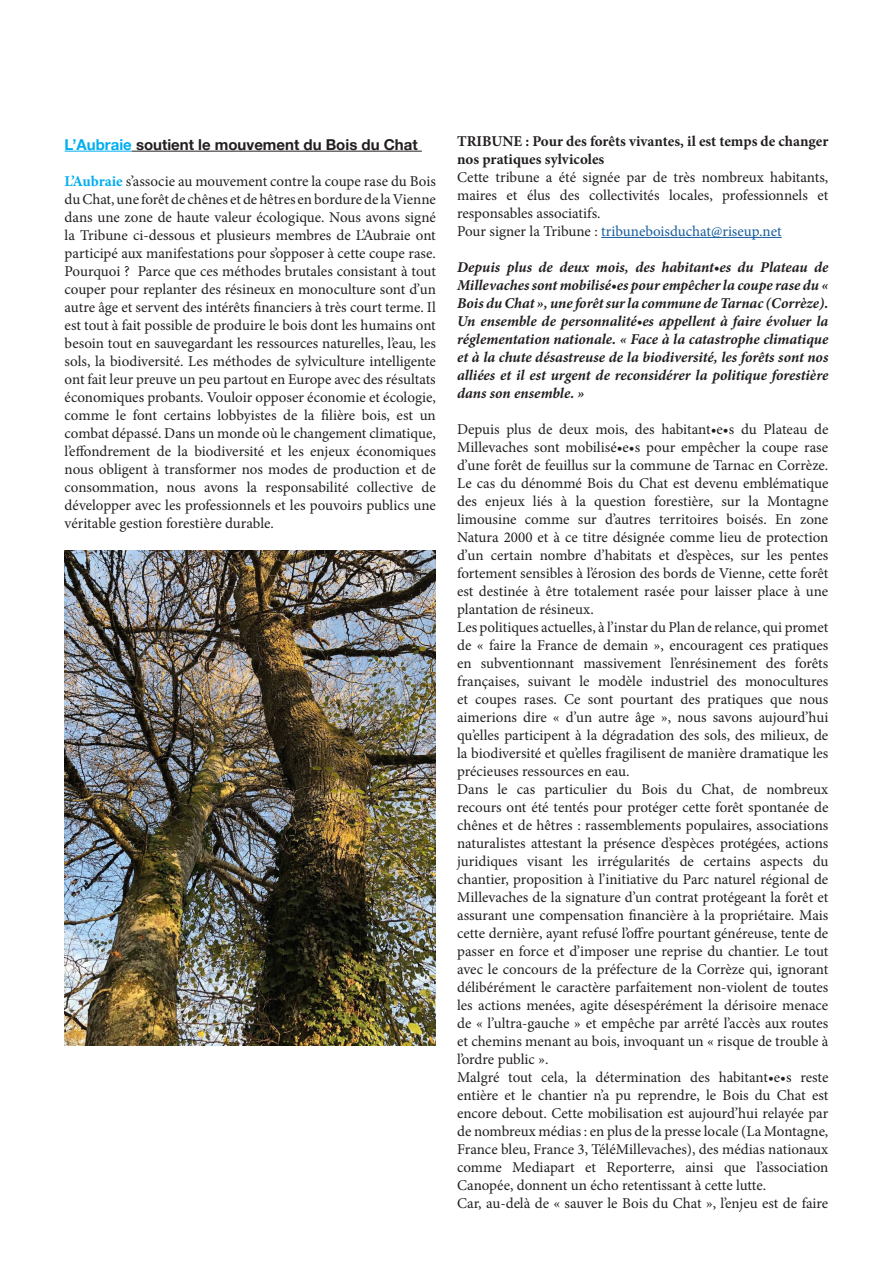
<style>
.page{position:relative;width:893px;height:1263px;background:#fff}
.page>*{position:absolute;margin:0;border:0;box-sizing:border-box;transform-origin:0 0}
.t1{font:15px/18px "Minion Pro";color:#231f20;text-align:justify}
.t2{font:italic 700 15px/18px "Minion Pro";color:#231f20;text-align:justify}
.t3{font:700 15px/18px "Minion Pro";color:#231f20}
.t4{font:15px "Minion Pro";letter-spacing:-.005em;color:#175d9e}
.t5{font:700 15px "Helvetica Neue";color:#231f20}
.s1{color:#00aeef}
.s2{font-weight:700;color:#00aeef}
.s3{color:#231f20}
</style>
<div class="page">
<hr style="left:65px;top:151px;width:67px;height:1px;background:#00aeef">
<hr style="left:132px;top:151px;width:290px;height:1px;background:#231f20">
<hr style="left:601px;top:237px;width:181px;height:1px;background:#175d9e">
<img style="left:65px;top:551px;width:371px;height:494px">
<p class="t5" style="left:65px;top:131px;width:355px"><span class="s1">L’Aubraie</span> soutient le mouvement du Bois du Chat</p>
<p class="t1" style="left:65px;top:172px;width:373px"><span class="s2">L’Aubraie</span> s’associe au mouvement contre la coupe rase du Bois du Chat, une forêt de chênes et de hêtres en bordure de la Vienne dans une zone de haute valeur écologique. Nous avons signé la Tribune ci-dessous et plusieurs membres de L’Aubraie ont participé aux manifestations pour s’opposer à cette coupe rase.<br>Pourquoi ? Parce que ces méthodes brutales consistant à tout couper pour replanter des résineux en monoculture sont d’un autre âge et servent des intérêts financiers à très court terme. Il est tout à fait possible de produire le bois dont les humains ont besoin tout en sauvegardant les ressources naturelles, l’eau, les sols, la biodiversité. Les méthodes de sylviculture intelligente ont fait leur preuve un peu partout en Europe avec des résultats économiques probants. Vouloir opposer économie et écologie, comme le font certains lobbyistes de la filière bois, est un combat dépassé. Dans un monde où le changement climatique, l’effondrement de la biodiversité et les enjeux économiques nous obligent à transformer nos modes de production et de consommation, nous avons la responsabilité collective de développer avec les professionnels et les pouvoirs publics une véritable gestion forestière durable.</p>
<p class="t3" style="left:457px;top:132px;width:373px">TRIBUNE : Pour des forêts vivantes, il est temps de changer nos pratiques sylvicoles</p>
<p class="t1" style="left:457px;top:168px;width:373px">Cette tribune a été signée par de très nombreux habitants, maires et élus des collectivités locales, professionnels et responsables associatifs.</p>
<p class="t4" style="left:457px;top:221px;width:326px"><span class="s3">Pour signer la Tribune :</span> tribuneboisduchat@riseup.net</p>
<p class="t2" style="left:457px;top:258px;width:373px">Depuis plus de deux mois, des habitant•es du Plateau de Millevaches sont mobilisé•es pour empêcher la coupe rase du « Bois du Chat », une forêt sur la commune de Tarnac (Corrèze).<br>Un ensemble de personnalité•es appellent à faire évoluer la réglementation nationale. « Face à la catastrophe climatique et à la chute désastreuse de la biodiversité, les forêts sont nos alliées et il est urgent de reconsidérer la politique forestière dans son ensemble. »</p>
<p class="t1" style="left:457px;top:420px;width:373px">Depuis plus de deux mois, des habitant•e•s du Plateau de Millevaches sont mobilisé•e•s pour empêcher la coupe rase d’une forêt de feuillus sur la commune de Tarnac en Corrèze.<br>Le cas du dénommé Bois du Chat est devenu emblématique des enjeux liés à la question forestière, sur la Montagne limousine comme sur d’autres territoires boisés. En zone Natura 2000 et à ce titre désignée comme lieu de protection d’un certain nombre d’habitats et d’espèces, sur les pentes fortement sensibles à l’érosion des bords de Vienne, cette forêt est destinée à être totalement rasée pour laisser place à une plantation de résineux.</p>
<p class="t1" style="left:457px;top:618px;width:373px">Les politiques actuelles, à l’instar du Plan de relance, qui promet de « faire la France de demain », encouragent ces pratiques en subventionnant massivement l’enrésinement des forêts françaises, suivant le modèle industriel des monocultures et coupes rases. Ce sont pourtant des pratiques que nous aimerions dire « d’un autre âge », nous savons aujourd’hui qu’elles participent à la dégradation des sols, des milieux, de la biodiversité et qu’elles fragilisent de manière dramatique les précieuses ressources en eau.</p>
<p class="t1" style="left:457px;top:780px;width:373px">Dans le cas particulier du Bois du Chat, de nombreux recours ont été tentés pour protéger cette forêt spontanée de chênes et de hêtres : rassemblements populaires, associations naturalistes attestant la présence d’espèces protégées, actions juridiques visant les irrégularités de certains aspects du chantier, proposition à l’initiative du Parc naturel régional de Millevaches de la signature d’un contrat protégeant la forêt et assurant une compensation financière à la propriétaire. Mais cette dernière, ayant refusé l’offre pourtant généreuse, tente de passer en force et d’imposer une reprise du chantier. Le tout avec le concours de la préfecture de la Corrèze qui, ignorant délibérément le caractère parfaitement non-violent de toutes les actions menées, agite désespérément la dérisoire menace de « l’ultra-gauche » et empêche par arrêté l’accès aux routes et chemins menant au bois, invoquant un « risque de trouble à l’ordre public ».</p>
<p class="t1" style="left:457px;top:1068px;width:373px">Malgré tout cela, la détermination des habitant•e•s reste entière et le chantier n’a pu reprendre, le Bois du Chat est encore debout. Cette mobilisation est aujourd’hui relayée par de nombreux médias : en plus de la presse locale (La Montagne, France bleu, France 3, TéléMillevaches), des médias nationaux comme Mediapart et Reporterre, ainsi que l’association Canopée, donnent un écho retentissant à cette lutte.</p>
<p class="t1" style="left:457px;top:1194px;width:373px">Car, au-delà de « sauver le Bois du Chat », l’enjeu est de faire</p>
</div>
